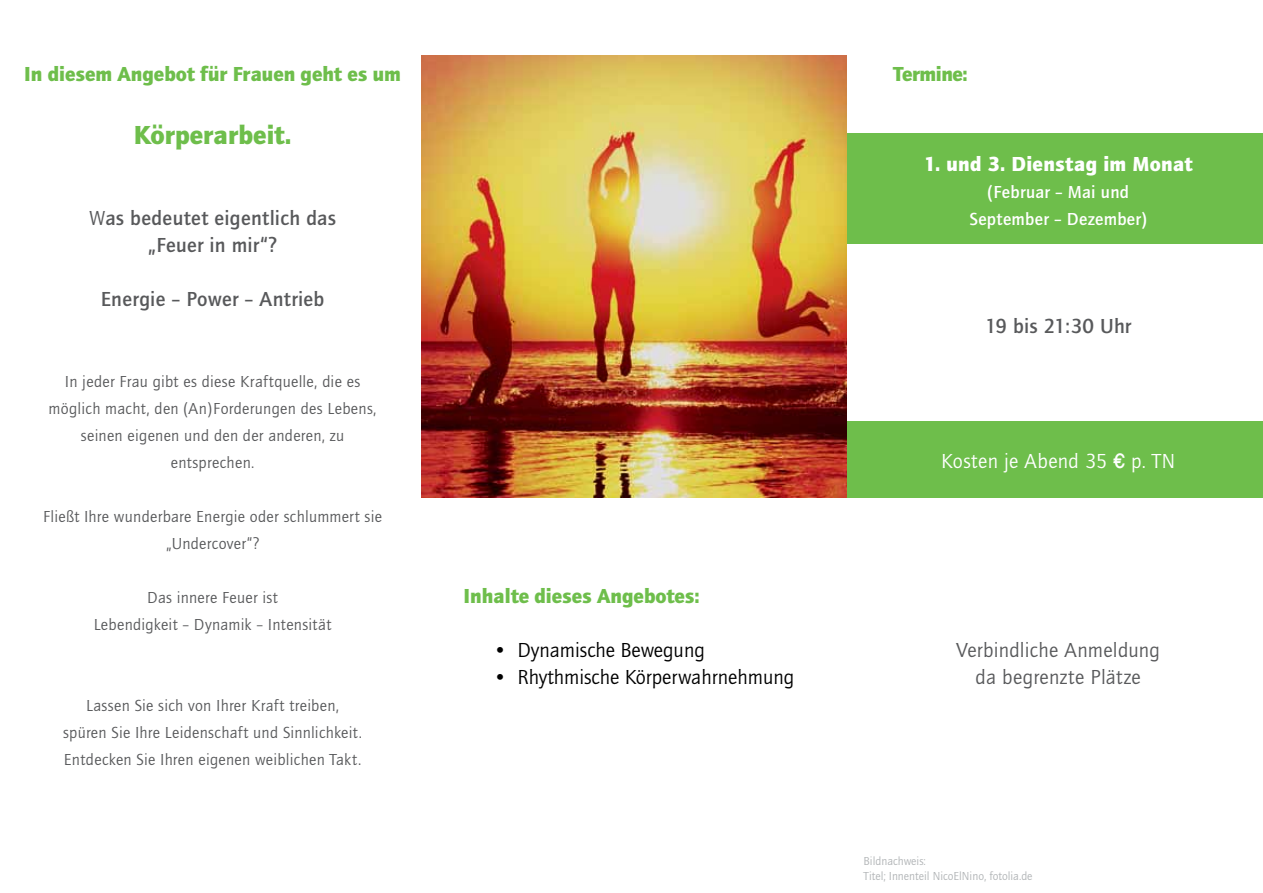
<style>
.page{position:relative;width:1263px;height:893px;background:#fff}
.page>*{position:absolute;margin:0;border:0;box-sizing:border-box;transform-origin:0 0}
.t1{font:900 27px "Quay Itc T";color:#6ebe4b}
.t2{font:700 21px/27px "Quay Itc T";letter-spacing:.015em;color:#58595b;text-align:center}
.t3{font:900 21px "Quay Itc T";color:#6ebe4b}
.t4{font:21px "Quay Itc T";color:#000}
.t5{font:21px/27px "Quay Itc T";letter-spacing:.015em;color:#58595b;text-align:center}
.t6{font:900 21px "Quay Itc T";color:#fff}
.t7{font:21px "Quay Itc T";letter-spacing:.015em;color:#fff}
.t8{font:700 18px/27px "Quay Itc T";letter-spacing:.015em;color:#fff;text-align:center}
.t9{font:16.5px/27px "Quay Itc T";letter-spacing:.015em;color:#58595b;text-align:center}
.t10{font:12px/14.4px "Quay Itc T";color:#b1b4b6}
.s1{font-weight:400}
.s2{font-family:"Helvetica"}
</style>
<div class="page">
<div style="left:846px;top:421px;width:417px;height:76px;background:#6ebe4b"></div>
<div style="left:846px;top:133px;width:417px;height:111px;background:#6ebe4b"></div>
<img style="left:421px;top:55px;width:425px;height:442px">
<p class="t3" style="left:24px;top:62px;width:378px">In diesem Angebot für Frauen geht es um</p>
<h1 class="t1" style="left:134px;top:119px;width:159px">Körperarbeit.</h1>
<p class="t2" style="left:89px;top:204px;width:248px"><span class="s1">W</span>as bedeutet eigentlich das „Feuer in mir“?</p>
<p class="t2" style="left:101px;top:285px;width:225px">Energie – Power – Antrieb</p>
<p class="t9" style="left:49px;top:368px;width:329px">In jeder Frau gibt es diese Kraftquelle, die es möglich macht, den (An)Forderungen des Lebens, seinen eigenen und den der anderen, zu entsprechen.</p>
<p class="t9" style="left:43px;top:503px;width:340px">Fließt Ihre wunderbare Energie oder schlummert sie „Undercover“?</p>
<p class="t9" style="left:94px;top:584px;width:239px">Das innere Feuer ist<br>Lebendigkeit – Dynamik – Intensität</p>
<p class="t9" style="left:63px;top:692px;width:300px">Lassen Sie sich von Ihrer Kraft treiben, spüren Sie Ihre Leidenschaft und Sinnlichkeit.<br>Entdecken Sie Ihren eigenen weiblichen Takt.</p>
<p class="t3" style="left:463px;top:584px;width:238px">Inhalte dieses Angebotes:</p>
<p class="t4" style="left:493px;top:638px;width:213px">• Dynamische Bewegung</p>
<p class="t4" style="left:493px;top:665px;width:302px">• Rhythmische Körperwahrnehmung</p>
<p class="t3" style="left:893px;top:62px;width:76px">Termine:</p>
<p class="t6" style="left:924px;top:152px;width:271px">1. und 3. Dienstag im Monat</p>
<p class="t8" style="left:969px;top:178px;width:179px">(Februar – Mai und<br>September – Dezember)</p>
<p class="t2" style="left:985px;top:312px;width:148px">19 bis 21:30 Uhr</p>
<p class="t7" style="left:941px;top:449px;width:236px">Kosten je Abend 35 <span class="s2">€</span> p. TN</p>
<p class="t5" style="left:956px;top:636px;width:205px">Verbindliche Anmeldung da begrenzte Plätze</p>
<p class="t10" style="left:863px;top:854px;width:171px">Bildnachweis:<br>Titel; Innenteil NicoElNino, fotolia.de</p>
</div>
